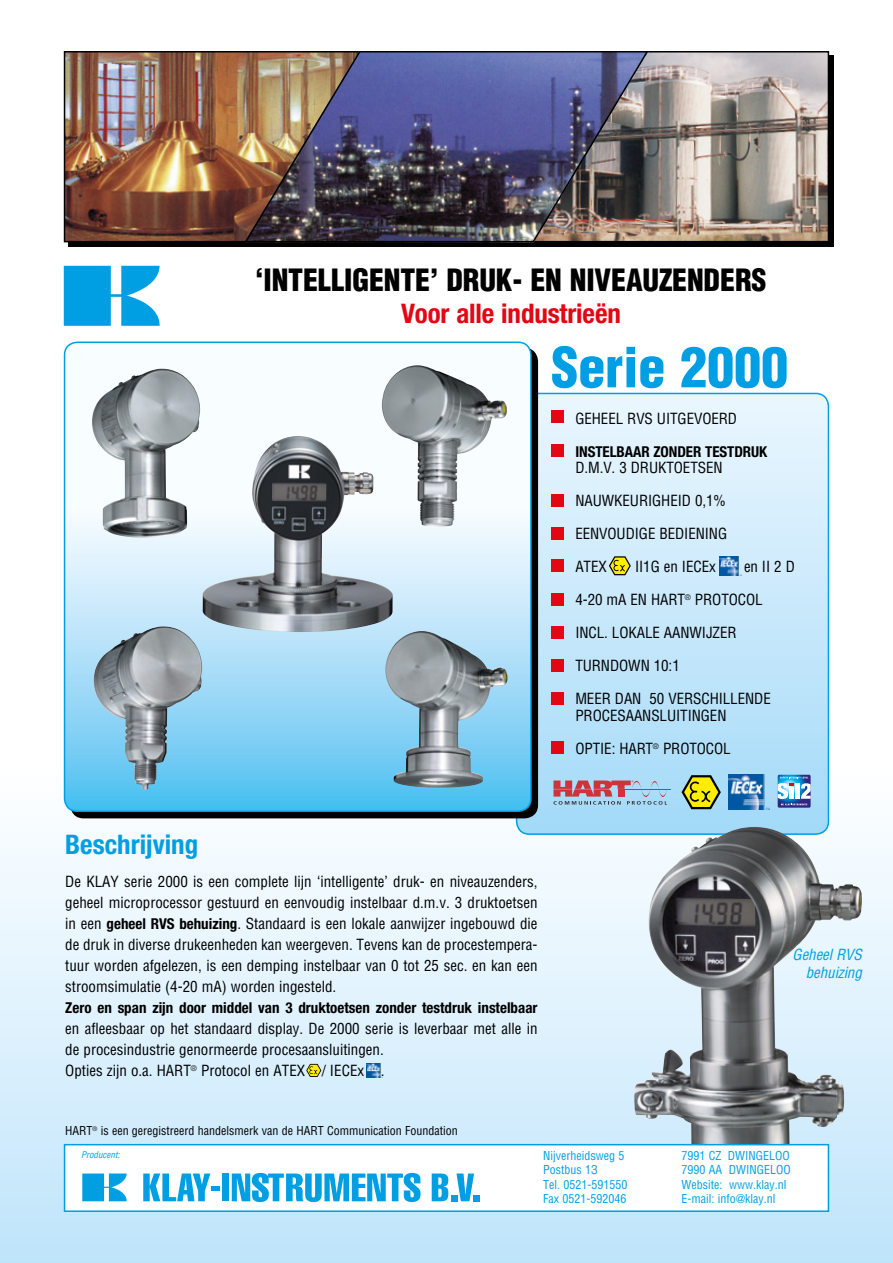
<style>
.page{position:relative;width:893px;height:1263px;background:#fff}
.page>*{position:absolute;margin:0;border:0;box-sizing:border-box;transform-origin:0 0}
.t1{font:900 condensed 54px "Helvetica";color:#009fe3}
.t2{font:900 condensed 30px "Helvetica";letter-spacing:-.005em;color:#000}
.t3{font:700 condensed 27px "Helvetica Neue LT Std";letter-spacing:-.005em;color:#e30613}
.t4{font:700 condensed 27px "Helvetica Neue LT Std";color:#009fe3}
.t5{font:condensed 15px/21px "Helvetica";color:#000}
.t6{font:700 condensed 15px "Helvetica Neue LT Std";color:#000}
.t7{font:italic condensed 15px/18px "Helvetica";letter-spacing:-.005em;color:#009fe3;text-align:right}
.t8{font:condensed 12px/14.4px "Helvetica";color:#009fe3}
.t9{font:condensed 12px "Helvetica";color:#000}
.t10{font:italic condensed 9px "Helvetica";color:#009fe3}
.s1{font-family:"Helvetica Neue LT Std";font-weight:700}
</style>
<div class="page">
<div style="left:0;top:765px;width:893px;height:498px;background:linear-gradient(to bottom,#f6f6f7,#c3e8fe)"></div>
<svg style="left:517px;top:393px;width:311px;height:441px;background:#c3e3f5"></svg>
<svg style="left:65px;top:344px;width:466px;height:467px"></svg>
<img style="left:203px;top:436px;width:190px;height:196px">
<div style="left:64px;top:341px;width:468px;height:471px;border:2px solid #009fe3;border-radius:13px"></div>
<img style="left:634px;top:827px;width:203px;height:323px">
<div style="left:65px;top:1145px;width:763px;height:66px;background:#fff"></div>
<svg style="left:82px;top:1173px;width:45px;height:28px"></svg>
<svg style="left:143px;top:1173px;width:67px;height:28px"></svg>
<div style="left:211px;top:1186px;width:9px;height:5px;background:#009fe3"></div>
<div style="left:223px;top:1173px;width:6px;height:28px;background:#009fe3"></div>
<svg style="left:232px;top:1173px;width:189px;height:29px"></svg>
<svg style="left:432px;top:1173px;width:47px;height:28px"></svg>
<div style="left:64px;top:1144px;width:765px;height:68px;border:2px solid #009fe3"></div>
<svg style="left:64px;top:266px;width:96px;height:60px"></svg>
<div style="left:551px;top:410px;width:13px;height:13px;background:#e30613"></div>
<div style="left:551px;top:444px;width:13px;height:13px;background:#e30613"></div>
<div style="left:551px;top:494px;width:13px;height:12px;background:#e30613"></div>
<div style="left:551px;top:527px;width:13px;height:13px;background:#e30613"></div>
<div style="left:551px;top:559px;width:13px;height:13px;background:#e30613"></div>
<div style="left:551px;top:593px;width:13px;height:13px;background:#e30613"></div>
<div style="left:551px;top:626px;width:13px;height:13px;background:#e30613"></div>
<div style="left:551px;top:659px;width:13px;height:13px;background:#e30613"></div>
<div style="left:551px;top:692px;width:13px;height:13px;background:#e30613"></div>
<img style="left:92px;top:369px;width:95px;height:169px">
<img style="left:382px;top:365px;width:73px;height:162px">
<img style="left:94px;top:626px;width:68px;height:163px">
<img style="left:385px;top:631px;width:118px;height:157px">
<div style="left:68px;top:55px;width:765px;height:192px;background:#000"></div>
<img style="left:650px;top:54px;width:176px;height:185px">
<div style="left:505px;top:51px;width:324px;height:191px;border:2px solid #000"></div>
<img style="left:67px;top:54px;width:176px;height:185px">
<div style="left:64px;top:51px;width:316px;height:191px;border:2px solid #000"></div>
<svg style="left:609px;top:556px;width:22px;height:19px"></svg>
<svg style="left:306px;top:1064px;width:15px;height:13px"></svg>
<div style="left:551px;top:741px;width:13px;height:13px;background:#e30613"></div>
<img style="left:719px;top:556px;width:22px;height:19px">
<img style="left:366px;top:1063px;width:16px;height:14px">
<svg style="left:681px;top:775px;width:40px;height:34px"></svg>
<hr style="left:625px;top:789px;width:46px;height:1px;background:#cf3339">
<svg style="left:553px;top:780px;width:114px;height:25px;background:#af9caf"></svg>
<img style="left:729px;top:775px;width:41px;height:35px">
<svg style="left:778px;top:775px;width:33px;height:33px"></svg>
<div style="left:789px;top:787px;width:5px;height:12px;background:#fff"></div>
<img style="left:273px;top:483px;width:53px;height:18px">
<img style="left:672px;top:898px;width:83px;height:28px">
<img style="left:243px;top:51px;width:407px;height:192px">
<h2 class="t2" style="left:255px;top:261px;width:513px">‘INTELLIGENTE’ DRUK- EN NIVEAUZENDERS</h2>
<h3 class="t3" style="left:401px;top:297px;width:221px">Voor alle industrieën</h3>
<h1 class="t1" style="left:551px;top:334px;width:238px">Serie 2000</h1>
<h3 class="t4" style="left:65px;top:828px;width:134px">Beschrijving</h3>
<p class="t5" style="left:65px;top:871px;width:474px;text-align:justify">De KLAY serie 2000 is een complete lijn ‘intelligente’ druk- en niveauzenders, geheel microprocessor gestuurd en eenvoudig instelbaar d.m.v. 3 druktoetsen in een <span class="s1">geheel RVS behuizing</span>. Standaard is een lokale aanwijzer ingebouwd die de druk in diverse drukeenheden kan weergeven. Tevens kan de procestempera&shy;tuur worden afgelezen, is een demping instelbaar van 0 tot 25 sec. en kan een stroomsimulatie (4-20 mA) worden ingesteld.</p>
<p class="t6" style="left:65px;top:999px;width:474px">Zero en span zijn door middel van 3 druktoetsen zonder testdruk instelbaar</p>
<p class="t5" style="left:65px;top:1018px;width:474px">en afleesbaar op het standaard display. De 2000 serie is leverbaar met alle in de procesindustrie genormeerde procesaansluitingen.<br>Opties zijn o.a. HART<sup>®</sup> Protocol en ATEX / IECEx .</p>
<p class="t9" style="left:65px;top:1123px;width:394px">HART<sup>®</sup> is een geregistreerd handelsmerk van de HART Communication Foundation</p>
<p class="t5" style="left:575px;top:407px;width:163px">GEHEEL RVS UITGEVOERD</p>
<p class="t6" style="left:575px;top:442px;width:193px">INSTELBAAR ZONDER TESTDRUK</p>
<p class="t5" style="left:575px;top:457px;width:149px">D.M.V. 3 DRUKTOETSEN</p>
<p class="t5" style="left:575px;top:490px;width:152px">NAUWKEURIGHEID 0,1%</p>
<p class="t5" style="left:575px;top:523px;width:153px">EENVOUDIGE BEDIENING</p>
<p class="t5" style="left:575px;top:556px;width:33px">ATEX</p>
<p class="t5" style="left:635px;top:556px;width:82px">II1G en IECEx</p>
<p class="t5" style="left:744px;top:556px;width:52px">en II 2 D</p>
<p class="t5" style="left:575px;top:589px;width:189px">4-20 mA EN HART<sup>®</sup> PROTOCOL</p>
<p class="t5" style="left:575px;top:622px;width:163px">INCL. LOKALE AANWIJZER</p>
<p class="t5" style="left:575px;top:655px;width:106px">TURNDOWN 10:1</p>
<p class="t5" style="left:575px;top:690px;width:197px;line-height:16.5px">MEER DAN 50 VERSCHILLENDE<br>PROCESAANSLUITINGEN</p>
<p class="t5" style="left:575px;top:737px;width:157px">OPTIE: HART<sup>®</sup> PROTOCOL</p>
<p class="t7" style="left:793px;top:945px;width:71px">Geheel RVS behuizing</p>
<p class="t10" style="left:81px;top:1149px;width:40px">Producent:</p>
<p class="t8" style="left:543px;top:1148px;width:86px">Nijverheidsweg 5<br>Postbus 13<br>Tel. 0521-591550<br>Fax 0521-592046</p>
<p class="t8" style="left:681px;top:1148px;width:111px">7991 CZ DWINGELOO<br>7990 AA DWINGELOO<br>Website: www.klay.nl<br>E-mail: info@klay.nl</p>
</div>
